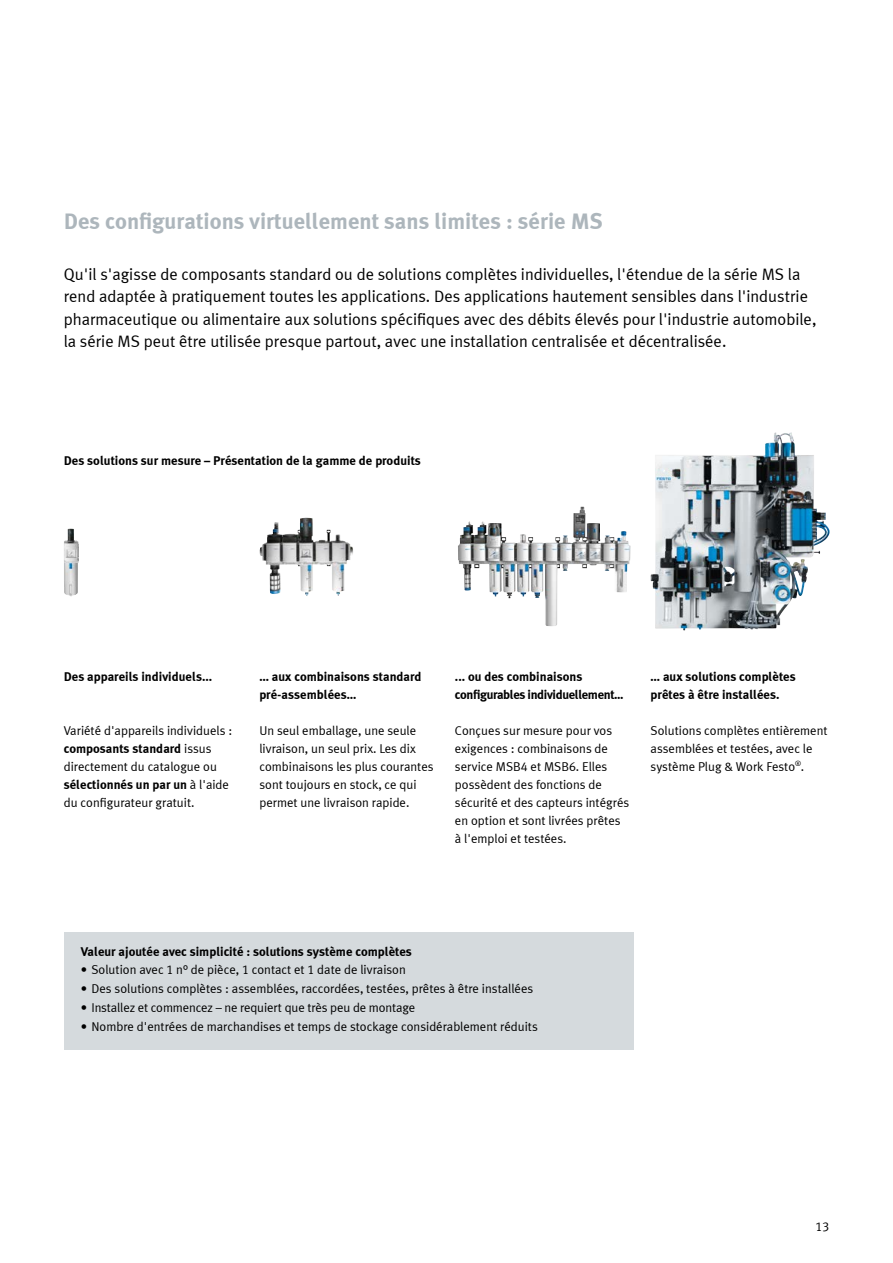
<style>
.page{position:relative;width:893px;height:1263px;background:#fff}
.page>*{position:absolute;margin:0;border:0;box-sizing:border-box;transform-origin:0 0}
.t1{font:700 22.5px "Meta Plus LF";color:#adb6bc}
.t2{font:16.5px/22.5px "Meta Plus LF";color:#000}
.t3{font:12.75px/18px "Meta Plus LF";color:#000}
.t4{font:700 12.75px/18px "Meta Plus LF";color:#000}
.t5{font:700 12.75px/18px "Meta Plus LF";letter-spacing:-.03em;color:#000}
.s1{font-weight:700}
</style>
<div class="page">
<img style="left:64px;top:529px;width:15px;height:67px">
<img style="left:260px;top:518px;width:46px;height:76px">
<img style="left:458px;top:510px;width:122px;height:87px">
<img style="left:651px;top:432px;width:157px;height:198px">
<div style="left:64px;top:933px;width:570px;height:117px;background:#d5dadd"></div>
<h1 class="t1" style="left:64px;top:207px;width:541px">Des configurations virtuellement sans limites : série MS</h1>
<p class="t2" style="left:64px;top:262px;width:754px">Qu'il s'agisse de composants standard ou de solutions complètes individuelles, l'étendue de la série MS la rend adaptée à pratiquement toutes les applications. Des applications hautement sensibles dans l'industrie pharmaceutique ou alimentaire aux solutions spécifiques avec des débits élevés pour l'industrie automobile, la série MS peut être utilisée presque partout, avec une installation centralisée et décentralisée.</p>
<p class="t4" style="left:64px;top:451px;width:359px">Des solutions sur mesure – Présentation de la gamme de produits</p>
<p class="t4" style="left:64px;top:667px;width:150px">Des appareils individuels...</p>
<p class="t4" style="left:259px;top:667px;width:164px">… aux combinaisons standard pré-assemblées…</p>
<p class="t5" style="left:455px;top:667px;width:170px">... ou des combinaisons configurables individuellement...</p>
<p class="t4" style="left:651px;top:667px;width:147px">… aux solutions complètes prêtes à être installées.</p>
<p class="t3" style="left:64px;top:721px;width:170px">Variété d'appareils individuels : <span class="s1">composants standard</span> issus directement du catalogue ou <span class="s1">sélectionnés un par un</span> à l'aide du configurateur gratuit.</p>
<p class="t3" style="left:259px;top:721px;width:176px">Un seul emballage, une seule livraison, un seul prix. Les dix combinaisons les plus courantes sont toujours en stock, ce qui permet une livraison rapide.</p>
<p class="t3" style="left:455px;top:721px;width:176px">Conçues sur mesure pour vos exigences : combinaisons de service MSB4 et MSB6. Elles possèdent des fonctions de sécurité et des capteurs intégrés en option et sont livrées prêtes à l'emploi et testées.</p>
<p class="t3" style="left:651px;top:721px;width:178px">Solutions complètes entièrement assemblées et testées, avec le système Plug &amp; Work Festo<sup>®</sup>.</p>
<p class="t4" style="left:81px;top:942px;width:333px">Valeur ajoutée avec simplicité : solutions système complètes</p>
<p class="t3" style="left:81px;top:961px;width:327px">• Solution avec 1 n° de pièce, 1 contact et 1 date de livraison</p>
<p class="t3" style="left:81px;top:979px;width:454px">• Des solutions complètes : assemblées, raccordées, testées, prêtes à être installées</p>
<p class="t3" style="left:81px;top:998px;width:336px">• Installez et commencez – ne requiert que très peu de montage</p>
<p class="t3" style="left:81px;top:1017px;width:459px">• Nombre d'entrées de marchandises et temps de stockage considérablement réduits</p>
<p class="t3" style="left:815px;top:1217px;width:15px">13</p>
</div>
